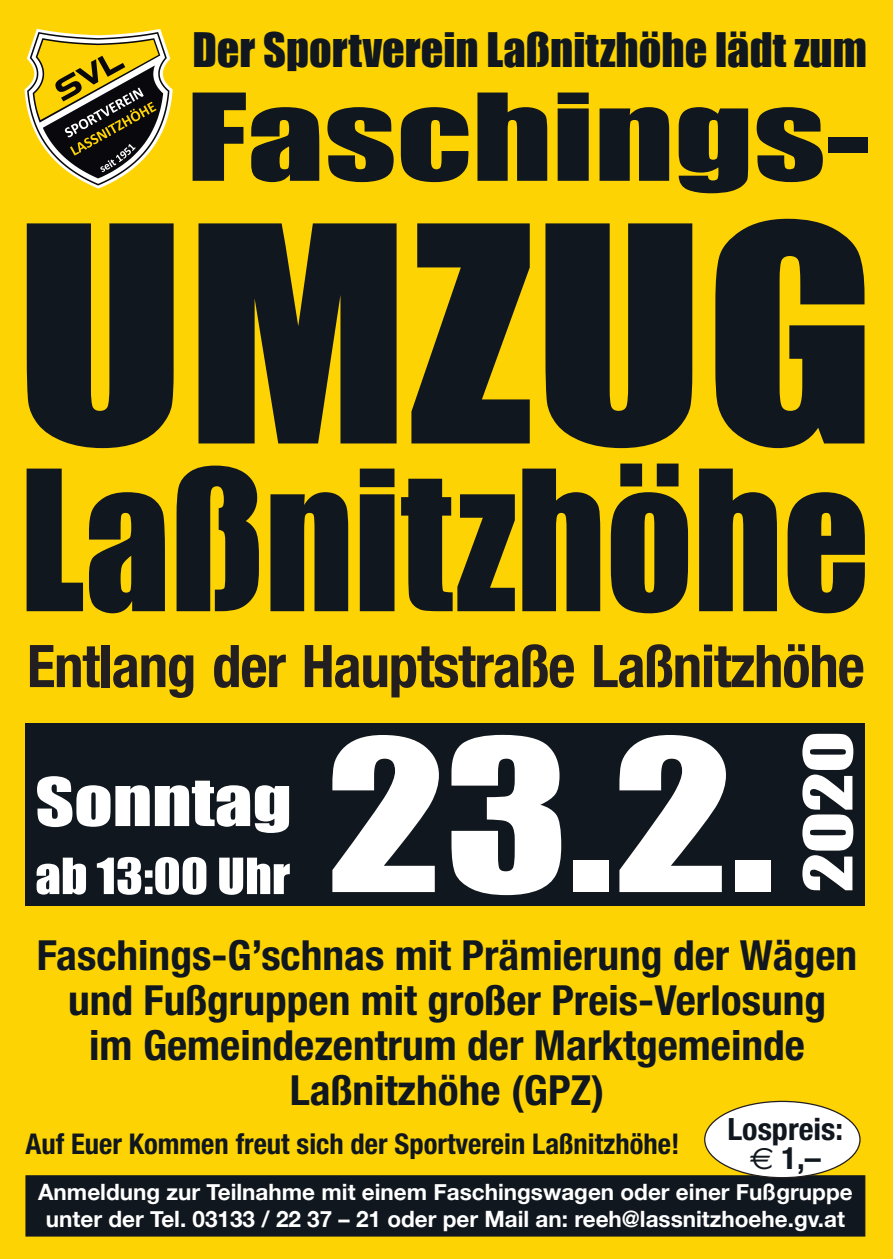
<style>
.page{position:relative;width:893px;height:1259px;background:#fed304}
.page>*{position:absolute;margin:0;border:0;box-sizing:border-box;transform-origin:0 0}
.t1{font:278.4px "Impact";color:#10171e;scale:1.12 1}
.t2{font:195px "Impact";color:#fff;scale:1.21 1}
.t3{font:180.3px "Impact";color:#10171e;scale:.95 1}
.t4{font:111.6px "Impact";color:#10171e;scale:1.37 1}
.t5{font:62.1px "Impact";color:#fff;scale:1.25 1}
.t6{font:61.8px "Impact";color:#fff;scale:1.22 1}
.t7{font:700 condensed 58.8px "Helvetica Neue";letter-spacing:-.02em;color:#231f20}
.t8{font:46.2px "Impact";color:#fff;scale:1.11 1}
.t9{font:43.8px "Impact";color:#10171e}
.t10{font:700 condensed 41.4px/45px "Helvetica Neue";color:#10171e;text-align:center;scale:1.05 1}
.t11{font:700 condensed 30.6px/28.5px "Helvetica Neue";color:#10171e;text-align:center;scale:1.05 1}
.t12{font:700 condensed 28.5px "Helvetica Neue";color:#10171e}
.t13{font:700 22.5px/27px "Helvetica Neue";color:#fff;text-align:center}
.s1{font-family:"Euro Sans";font-weight:400;font-stretch:normal}
</style>
<div class="page">
<div style="left:26px;top:723px;width:839px;height:183px;background:#10171e"></div>
<div style="left:26px;top:1175px;width:839px;height:61px;background:#10171e;border:1px solid #10171e"></div>
<svg style="left:24px;top:28px;width:149px;height:161px"></svg>
<div style="left:705px;top:1101px;width:155px;height:76px;background:#fff;border-radius:50%"></div>
<p class="t9" style="left:192px;top:16px;width:676px">Der Sportverein Laßnitzhöhe lädt zum</p>
<p class="t4" style="left:186px;top:50px;width:501px">Faschings-</p>
<p class="t1" style="left:15px;top:118px;width:771px">UMZUG</p>
<p class="t3" style="left:20px;top:400px;width:896px">Laßnitzhöhe</p>
<p class="t7" style="left:27px;top:630px;width:839px">Entlang der Hauptstraße Laßnitzhöhe</p>
<p class="t6" style="left:35px;top:754px;width:212px">Sonntag</p>
<p class="t8" style="left:35px;top:840px;width:231px">ab 13:00 Uhr</p>
<p class="t2" style="left:326px;top:664px;width:373px">23.2.</p>
<p class="t5" style="left:780px;top:892px;width:130px;rotate:-90deg">2020</p>
<p class="t10" style="left:37px;top:932px;width:783px">Faschings-G’schnas mit Prämierung der Wägen und Fußgruppen mit großer Preis-Verlosung<br>im Gemeindezentrum der Marktgemeinde Laßnitzhöhe (GPZ)</p>
<p class="t11" style="left:727px;top:1115px;width:112px">Lospreis: <span class="s1">€</span> 1,–</p>
<p class="t12" style="left:26px;top:1126px;width:655px">Auf Euer Kommen freut sich der Sportverein Laßnitzhöhe!</p>
<p class="t13" style="left:38px;top:1178px;width:816px">Anmeldung zur Teilnahme mit einem Faschingswagen oder einer Fußgruppe unter der Tel. 03133 / 22 37 – 21 oder per Mail an: reeh@lassnitzhoehe.gv.at</p>
</div>
